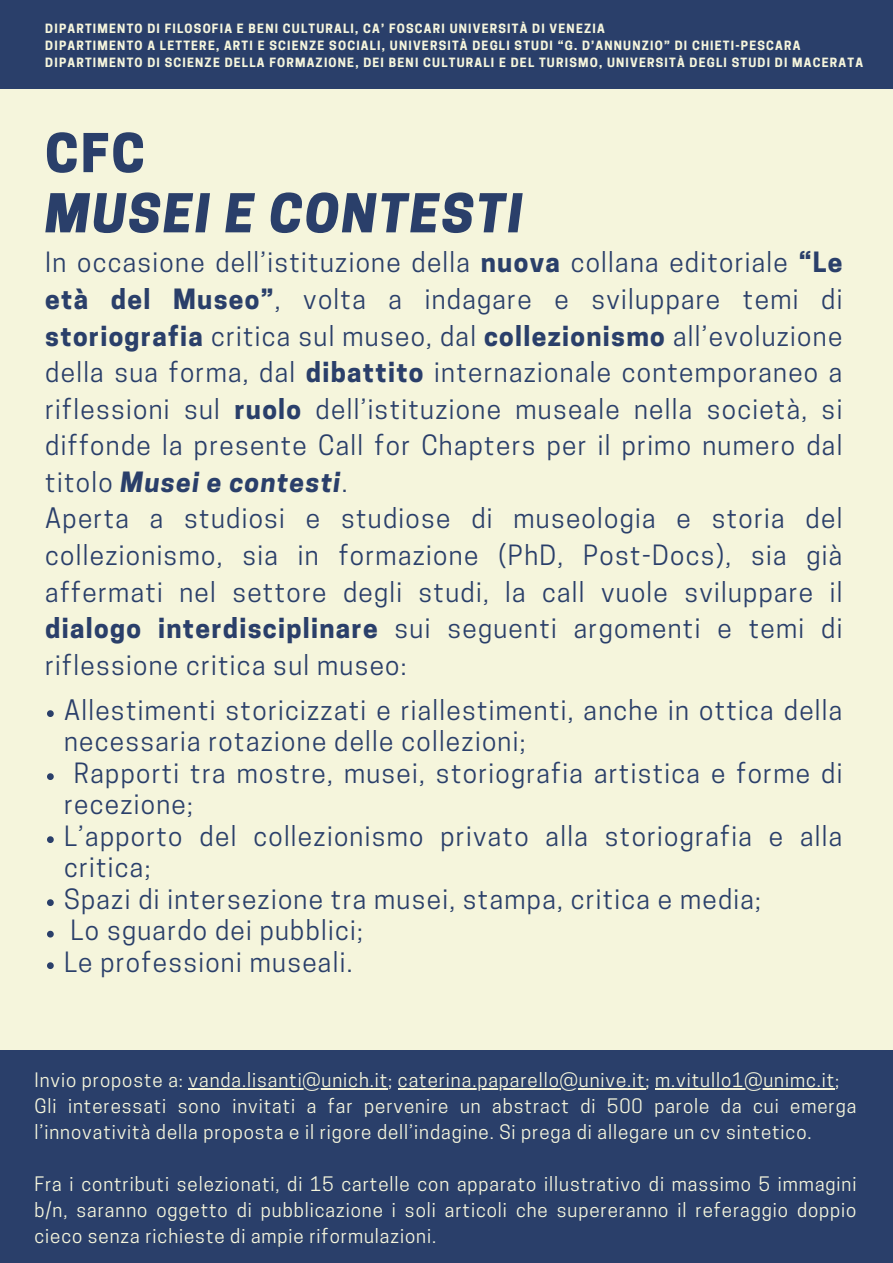
<style>
.page{position:relative;width:893px;height:1263px;background:#2a3f6a}
.page>*{position:absolute;margin:0;border:0;box-sizing:border-box;transform-origin:0 0}
.t1{font:italic 800 50.25px/60.2px "Cooper Hewitt";letter-spacing:.05em;color:#2a3f6a}
.t2{font:26.25px/36.6px "Cooper Hewitt";letter-spacing:.05em;color:#2a3f6a}
.t3{font:18.75px/25.9px "Cooper Hewitt";letter-spacing:.05em;color:#f5f5dc}
.t4{font:700 12px "Cooper Hewitt";letter-spacing:.1em;color:#f5f5dc}
.s1{font-style:normal}
.s2{font-weight:700}
.s3{font-weight:700;font-style:italic}
</style>
<div class="page">
<div style="left:0;top:89px;width:893px;height:960px;background:#f5f5dc"></div>
<hr style="left:189px;top:1088px;width:199px;height:2px;background:#f5f5dc">
<hr style="left:398px;top:1088px;width:247px;height:2px;background:#f5f5dc">
<hr style="left:655px;top:1088px;width:180px;height:2px;background:#f5f5dc">
<svg style="left:47px;top:710px;width:7px;height:7px"></svg>
<svg style="left:47px;top:773px;width:7px;height:7px"></svg>
<svg style="left:47px;top:836px;width:7px;height:7px"></svg>
<svg style="left:47px;top:899px;width:7px;height:7px"></svg>
<svg style="left:47px;top:931px;width:7px;height:6px"></svg>
<svg style="left:47px;top:962px;width:7px;height:7px"></svg>
<p class="t4" style="left:45px;top:24px;width:561px">DIPARTIMENTO DI FILOSOFIA E BENI CULTURALI, CA’ FOSCARI UNIVERSITÀ DI VENEZIA</p>
<p class="t4" style="left:45px;top:41px;width:756px">DIPARTIMENTO A LETTERE, ARTI E SCIENZE SOCIALI, UNIVERSITÀ DEGLI STUDI “G. D’ANNUNZIO” DI CHIETI-PESCARA</p>
<p class="t4" style="left:45px;top:58px;width:819px">DIPARTIMENTO DI SCIENZE DELLA FORMAZIONE, DEI BENI CULTURALI E DEL TURISMO, UNIVERSITÀ DEGLI STUDI DI MACERATA</p>
<h1 class="t1" style="left:45px;top:129px;width:479px"><span class="s1">CFC<br></span>MUSEI E CONTESTI</h1>
<h2 class="t2" style="left:45px;top:248px;width:798px">In occasione dell’istituzione della <span class="s2">nuova</span> collana editoriale <span class="s2">“Le età del Museo”</span>, volta a indagare e sviluppare temi di <span class="s2">storiografia</span> critica sul museo, dal <span class="s2">collezionismo</span> all’evoluzione della sua forma, dal <span class="s2">dibattito</span> internazionale contemporaneo a riflessioni sul <span class="s2">ruolo</span> dell’istituzione museale nella società, si diffonde la presente Call for Chapters per il primo numero dal titolo <span class="s3">Musei e contesti</span>.<br>Aperta a studiosi e studiose di museologia e storia del collezionismo, sia in formazione (PhD, Post-Docs), sia già affermati nel settore degli studi, la call vuole sviluppare il <span class="s2">dialogo interdisciplinare</span> sui seguenti argomenti e temi di riflessione critica sul museo:</h2>
<p class="t2" style="left:64px;top:697px;width:780px;line-height:31.5px">Allestimenti storicizzati e riallestimenti, anche in ottica della necessaria rotazione delle collezioni;</p>
<p class="t2" style="left:64px;top:760px;width:780px;line-height:31.5px;text-indent:10px">Rapporti tra mostre, musei, storiografia artistica e forme di recezione;</p>
<h4 class="t2" style="left:64px;top:823px;width:780px;line-height:31.5px">L’apporto del collezionismo privato alla storiografia e alla critica;</h4>
<h4 class="t2" style="left:64px;top:886px;width:698px;line-height:31.5px">Spazi di intersezione tra musei, stampa, critica e media;<br>Lo sguardo dei pubblici;<br>Le professioni museali.</h4>
<p class="t3" style="left:34px;top:1069px;width:806px">Invio proposte a: vanda.lisanti@unich.it; caterina.paparello@unive.it; m.vitullo1@unimc.it;</p>
<p class="t3" style="left:34px;top:1095px;width:823px">Gli interessati sono invitati a far pervenire un abstract di 500 parole da cui emerga l’innovatività della proposta e il rigore dell’indagine. Si prega di allegare un cv sintetico.</p>
<p class="t3" style="left:34px;top:1173px;width:823px;text-align:justify">Fra i contributi selezionati, di 15 cartelle con apparato illustrativo di massimo 5 immagini b/n, saranno oggetto di pubblicazione i soli articoli che supereranno il referaggio doppio cieco senza richieste di ampie riformulazioni.</p>
</div>
